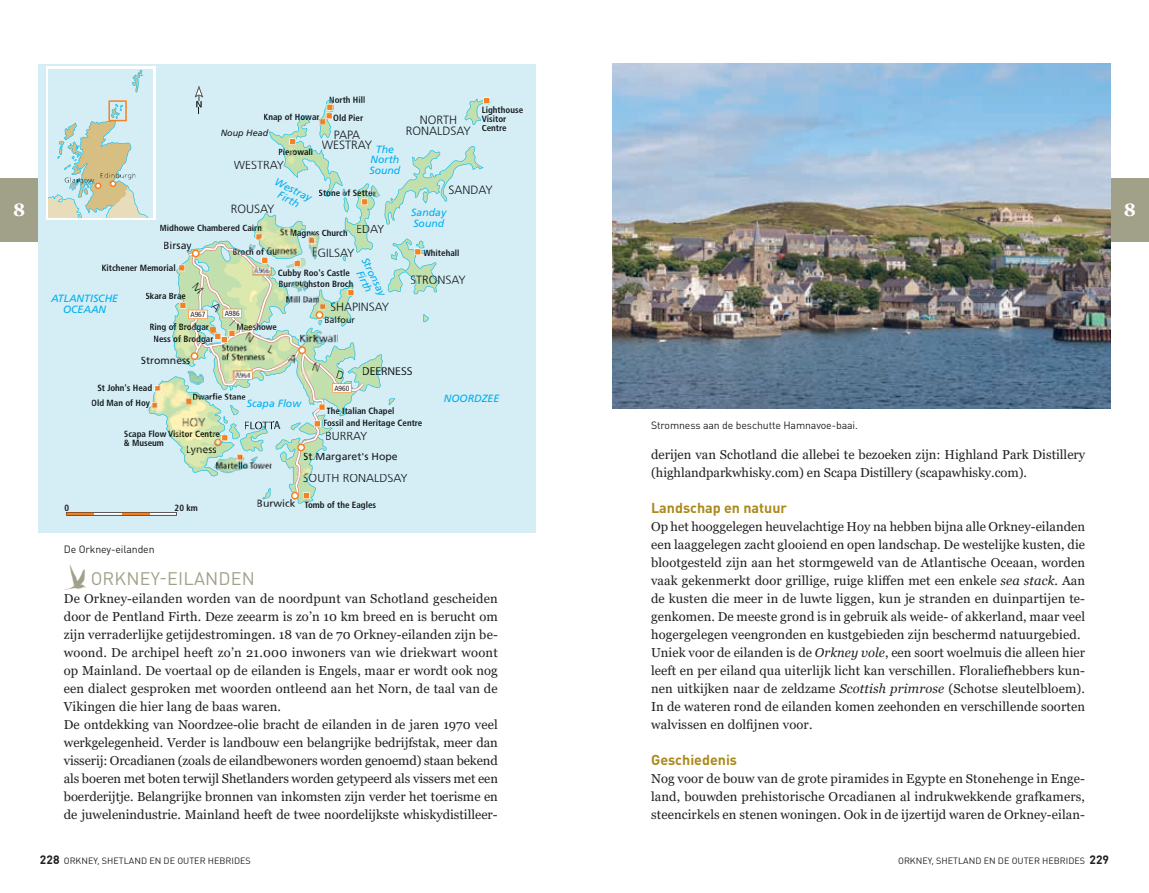
<style>
.page{position:relative;width:1149px;height:893px;background:#fff}
.page>*{position:absolute;margin:0;border:0;box-sizing:border-box;transform-origin:0 0}
.t1{font:18px "DIN Pro";letter-spacing:.01em;color:#a1a089}
.t2{font:700 18px "Georgia";color:#fff}
.t3{font:700 14.25px "DIN Pro";color:#ab8a1b}
.t4{font:12.9px/18px "Georgia";letter-spacing:.01em;color:#231f20}
.t5{font:300 12px/10.5px "Frutiger";color:#151b1f;text-align:center}
.t6{font:700 12px "DIN Round Offc";color:#231f20}
.t7{font:italic 11.7px "Source Sans Pro";color:#151b1f}
.t8{font:italic 10.5px/10.5px "Frutiger";color:#00aeef;text-align:center}
.t9{font:10.5px "DIN Pro";letter-spacing:-.01em;color:#231f20}
.t10{font:10.5px "Frutiger";color:#151b1f}
.t11{font:10.5px "Frutiger";color:#061809}
.t12{font:700 condensed 9px/9px "Frutiger";color:#151b1f}
.t13{font:9px "DIN Round Offc";color:#231f20}
.t14{font:italic 9px "Frutiger";color:#151b1f}
.t15{font:9px "Frutiger";color:#151b1f}
.t16{font:condensed 7.5px "Frutiger";color:#231f20}
.s1{font-family:"Dominicus";font-size:36px}
.s2{font-style:italic}
.s3{font-weight:700;font-size:12px}
</style>
<div class="page">
<div style="left:1110px;top:179px;width:38px;height:63px;background:#a1a089"></div>
<div style="left:0;top:179px;width:38px;height:63px;background:#a1a089"></div>
<div style="left:38px;top:64px;width:498px;height:468px;background:#d5eef5"></div>
<div style="left:46px;top:67px;width:110px;height:153px;background:linear-gradient(to right,#d4edf5,#d8eff6)"></div>
<img style="left:612px;top:63px;width:498px;height:345px">
<svg style="left:48px;top:70px;width:442px;height:445px"></svg>
<p class="t12" style="left:329px;top:91px;width:38px;line-height:17.9px;text-align:center">North Hill<br>Old Pier</p>
<p class="t12" style="left:263px;top:113px;width:58px">Knap of Howar</p>
<p class="t5" style="left:406px;top:115px;width:66px">NORTH<br>RONALDSAY</p>
<p class="t14" style="left:221px;top:128px;width:49px">Noup Head</p>
<p class="t5" style="left:322px;top:129px;width:52px">PAPA<br>WESTRAY</p>
<p class="t8" style="left:369px;top:144px;width:32px">The<br>North<br>Sound</p>
<p class="t12" style="left:278px;top:148px;width:37px">Pierowall</p>
<p class="t5" style="left:234px;top:160px;width:52px">WESTRAY</p>
<p class="t12" style="left:481px;top:106px;width:43px">Lighthouse<br>Visitor<br>Centre</p>
<p class="t8" style="left:278px;top:176px;width:41px;rotate:26deg">Westray<br>Firth</p>
<p class="t5" style="left:448px;top:185px;width:46px">SANDAY</p>
<p class="t12" style="left:318px;top:189px;width:59px">Stone of Setter</p>
<h1 class="t2" style="left:13px;top:198px;width:14px">8</h1>
<h1 class="t2" style="left:1123px;top:198px;width:14px">8</h1>
<p class="t5" style="left:231px;top:203px;width:45px">ROUSAY</p>
<p class="t8" style="left:411px;top:207px;width:37px;text-align:left">Sanday<br>Sound</p>
<p class="t12" style="left:159px;top:224px;width:104px">Midhowe Chambered Cairn</p>
<p class="t5" style="left:356px;top:224px;width:30px">EDAY</p>
<p class="t12" style="left:280px;top:229px;width:69px">St Magnus Church</p>
<p class="t10" style="left:163px;top:239px;width:30px">Birsay</p>
<p class="t12" style="left:101px;top:263px;width:76px">Kitchener Memorial</p>
<p class="t8" style="left:51px;top:293px;width:68px">ATLANTISCHE<br>OCEAAN</p>
<p class="t12" style="left:145px;top:292px;width:42px">Skara Brae</p>
<p class="t16" style="left:190px;top:310px;width:17px">A967</p>
<p class="t12" style="left:149px;top:322px;width:61px">Ring of Brodgar</p>
<p class="t12" style="left:153px;top:334px;width:62px">Ness of Brodgar</p>
<p class="t10" style="left:141px;top:354px;width:51px">Stromness</p>
<p class="t12" style="left:232px;top:247px;width:66px">Broch of Gurness</p>
<p class="t5" style="left:311px;top:247px;width:44px">EGILSAY</p>
<p class="t8" style="left:369px;top:256px;width:43px;rotate:64deg">Stronsay<br>Firth</p>
<p class="t12" style="left:278px;top:268px;width:74px">Cubby Roo's Castle</p>
<p class="t15" style="left:324px;top:315px;width:33px">Balfour</p>
<p class="t12" style="left:278px;top:279px;width:77px">Burroughston Broch</p>
<p class="t5" style="left:330px;top:301px;width:60px">SHAPINSAY</p>
<p class="t16" style="left:224px;top:309px;width:17px">A986</p>
<p class="t12" style="left:236px;top:322px;width:42px">Maeshowe</p>
<p class="t12" style="left:423px;top:248px;width:37px">Whitehall</p>
<p class="t5" style="left:410px;top:274px;width:57px">STRONSAY</p>
<p class="t7" style="left:362px;top:364px;width:52px">DEERNESS</p>
<p class="t12" style="left:97px;top:384px;width:56px">St John's Head</p>
<p class="t16" style="left:334px;top:384px;width:17px">A960</p>
<p class="t12" style="left:192px;top:392px;width:55px">Dwarfie Stane</p>
<p class="t8" style="left:247px;top:398px;width:56px">Scapa Flow</p>
<p class="t12" style="left:91px;top:398px;width:60px">Old Man of Hoy</p>
<p class="t12" style="left:323px;top:405px;width:101px;line-height:12px;text-indent:3px">The Italian Chapel<br>Fossil and Heritage Centre</p>
<p class="t7" style="left:273px;top:418px;width:9px">A</p>
<p class="t12" style="left:124px;top:429px;width:98px">Scapa Flow Visitor Centre &amp; Museum</p>
<p class="t5" style="left:325px;top:431px;width:44px">BURRAY</p>
<p class="t11" style="left:186px;top:443px;width:32px">Lyness</p>
<p class="t10" style="left:303px;top:450px;width:96px">St Margaret's Hope</p>
<p class="t12" style="left:65px;top:503px;width:6px">0</p>
<p class="t12" style="left:175px;top:503px;width:25px">20 km</p>
<p class="t9" style="left:64px;top:541px;width:92px">De Orkney-eilanden</p>
<p class="t5" style="left:302px;top:473px;width:106px">SOUTH RONALDSAY</p>
<p class="t10" style="left:256px;top:497px;width:41px">Burwick</p>
<p class="t12" style="left:304px;top:500px;width:73px">Tomb of the Eagles</p>
<p class="t8" style="left:443px;top:393px;width:57px">NOORDZEE</p>
<h1 class="t1" style="left:64px;top:564px;width:193px"><span class="s1">?</span> ORKNEY-EILANDEN</h1>
<p class="t4" style="left:64px;top:590px;width:435px">De Orkney-eilanden worden van de noordpunt van Schotland gescheiden door de Pentland Firth. Deze zeearm is zo’n 10 km breed en is berucht om zijn verraderlijke getijdestromingen. 18 van de 70 Orkney-eilanden zijn be&shy;woond. De archipel heeft zo’n 21.000 inwoners van wie driekwart woont op Mainland. De voertaal op de eilanden is Engels, maar er wordt ook nog een dialect gesproken met woorden ontleend aan het Norn, de taal van de Vikingen die hier lang de baas waren.<br>De ontdekking van Noordzee-olie bracht de eilanden in de jaren 1970 veel werkgelegenheid. Verder is landbouw een belangrijke bedrijfstak, meer dan visserij: Orcadianen (zoals de eilandbewoners worden genoemd) staan bekend als boeren met boten terwijl Shetlanders worden getypeerd als vissers met een boerderijtje. Belangrijke bronnen van inkomsten zijn verder het toerisme en de juwelenindustrie. Mainland heeft de twee noordelijkste whiskydistilleer-</p>
<p class="t9" style="left:651px;top:417px;width:208px">Stromness aan de beschutte Hamnavoe-baai.</p>
<p class="t4" style="left:651px;top:446px;width:435px">derijen van Schotland die allebei te bezoeken zijn: Highland Park Distillery (highlandparkwhisky.com) en Scapa Distillery (scapawhisky.com).</p>
<p class="t3" style="left:651px;top:496px;width:137px">Landschap en natuur</p>
<p class="t4" style="left:651px;top:518px;width:435px">Op het hooggelegen heuvelachtige Hoy na hebben bijna alle Orkney-eilanden een laaggelegen zacht glooiend en open landschap. De westelijke kusten, die blootgesteld zijn aan het stormgeweld van de Atlantische Oceaan, worden vaak gekenmerkt door grillige, ruige kliffen met een enkele <span class="s2">sea stack</span>. Aan de kusten die meer in de luwte liggen, kun je stranden en duinpartijen te&shy;genkomen. De meeste grond is in gebruik als weide- of akkerland, maar veel hogergelegen veengronden en kustgebieden zijn beschermd natuurgebied.<br>Uniek voor de eilanden is de <span class="s2">Orkney vole</span>, een soort woelmuis die alleen hier leeft en per eiland qua uiterlijk licht kan verschillen. Floraliefhebbers kun&shy;nen uitkijken naar de zeldzame <span class="s2">Scottish primrose</span> (Schotse sleutelbloem).<br>In de wateren rond de eilanden komen zeehonden en verschillende soorten walvissen en dolfijnen voor.</p>
<p class="t3" style="left:651px;top:748px;width:87px">Geschiedenis</p>
<p class="t4" style="left:651px;top:770px;width:435px;text-align:justify">Nog voor de bouw van de grote piramides in Egypte en Stonehenge in Enge&shy;land, bouwden prehistorische Orcadianen al indrukwekkende grafkamers, steencirkels en stenen woningen. Ook in de ijzertijd waren de Orkney-eilan-</p>
<p class="t13" style="left:40px;top:855px;width:212px"><span class="s3">228</span> ORKNEY, SHETLAND EN DE OUTER HEBRIDES</p>
<p class="t6" style="left:1089px;top:852px;width:21px">229</p>
<p class="t13" style="left:897px;top:855px;width:188px">ORKNEY, SHETLAND EN DE OUTER HEBRIDES</p>
</div>
